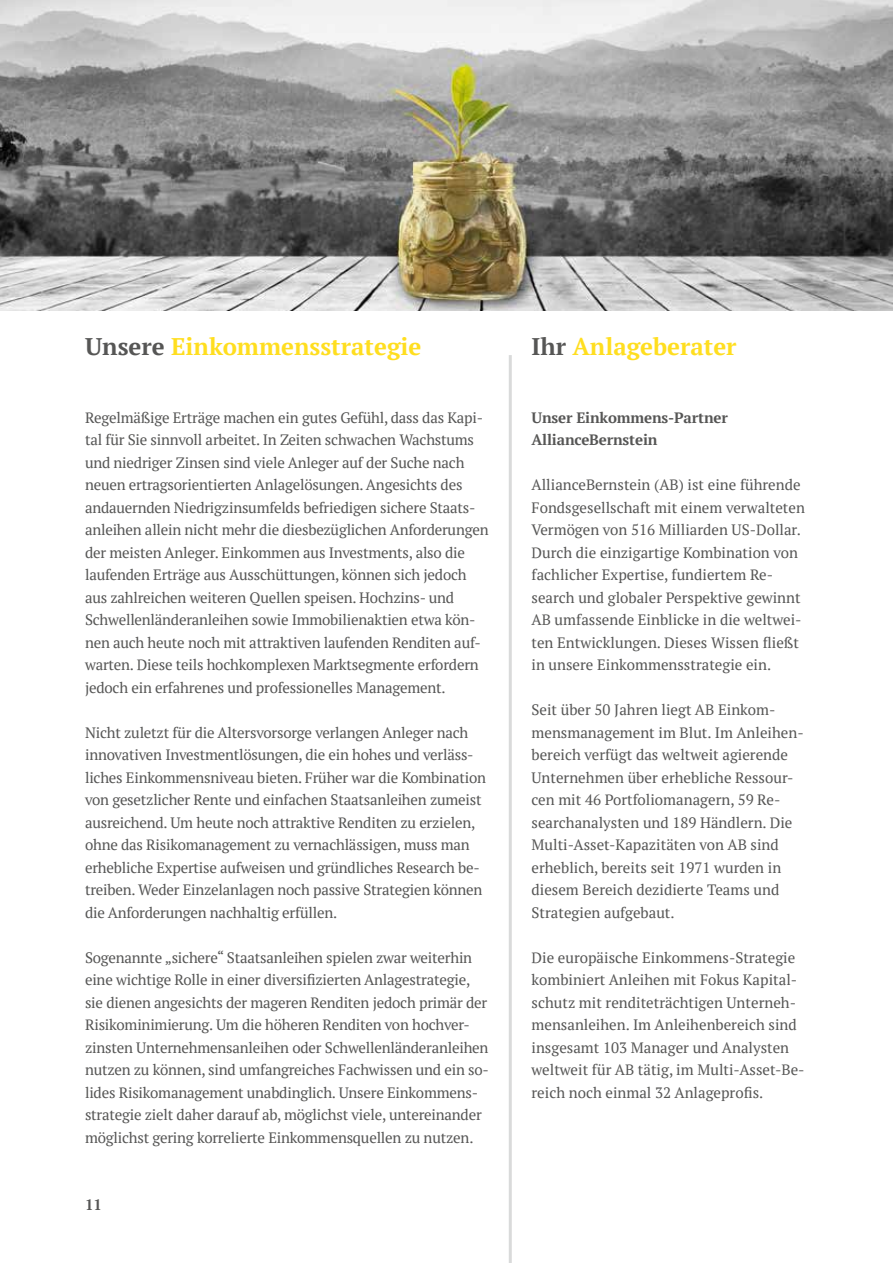
<style>
.page{position:relative;width:893px;height:1263px;background:#fff}
.page>*{position:absolute;margin:0;border:0;box-sizing:border-box;transform-origin:0 0}
.t1{font:700 24px "PT Serif";color:#ffde1f}
.t2{font:15px/22.5px "PT Serif";letter-spacing:-.015em;color:#565655}
.t3{font:700 15px/22.5px "PT Serif";letter-spacing:-.01em;color:#565655}
.s1{color:#565655}
</style>
<div class="page">
<hr style="left:509px;top:355px;width:3px;height:908px;background:#d9dada">
<img style="left:0;top:0;width:893px;height:310px">
<h1 class="t1" style="left:85px;top:330px;width:338px"><span class="s1">Unsere</span> Einkommensstrategie</h1>
<p class="t2" style="left:85px;top:406px;width:405px">Regelmäßige Erträge machen ein gutes Gefühl, dass das Kapi&shy;tal für Sie sinnvoll arbeitet. In Zeiten schwachen Wachstums und niedriger Zinsen sind viele Anleger auf der Suche nach neuen ertragsorientierten Anlagelösungen. Angesichts des andauernden Niedrigzinsumfelds befriedigen sichere Staats&shy;anleihen allein nicht mehr die diesbezüglichen Anforderungen der meisten Anleger. Einkommen aus Investments, also die laufenden Erträge aus Ausschüttungen, können sich jedoch aus zahlreichen weiteren Quellen speisen. Hochzins- und Schwellenländeranleihen sowie Immobilienaktien etwa kön&shy;nen auch heute noch mit attraktiven laufenden Renditen auf&shy;warten. Diese teils hochkomplexen Marktsegmente erfordern jedoch ein erfahrenes und professionelles Management.</p>
<p class="t2" style="left:85px;top:721px;width:403px">Nicht zuletzt für die Altersvorsorge verlangen Anleger nach innovativen Investmentlösungen, die ein hohes und verläss&shy;liches Einkommensniveau bieten. Früher war die Kombination von gesetzlicher Rente und einfachen Staatsanleihen zumeist ausreichend. Um heute noch attraktive Renditen zu erzielen, ohne das Risikomanagement zu vernachlässigen, muss man erhebliche Expertise aufweisen und gründliches Research be&shy;treiben. Weder Einzelanlagen noch passive Strategien können die Anforderungen nachhaltig erfüllen.</p>
<p class="t2" style="left:85px;top:946px;width:405px">Sogenannte „sichere“ Staatsanleihen spielen zwar weiterhin eine wichtige Rolle in einer diversifizierten Anlagestrategie, sie dienen angesichts der mageren Renditen jedoch primär der Risikominimierung. Um die höheren Renditen von hochver&shy;zinsten Unternehmensanleihen oder Schwellenländeranleihen nutzen zu können, sind umfangreiches Fachwissen und ein so&shy;lides Risikomanagement unabdinglich. Unsere Einkommens&shy;strategie zielt daher darauf ab, möglichst viele, untereinander möglichst gering korrelierte Einkommensquellen zu nutzen.</p>
<p class="t3" style="left:85px;top:1193px;width:18px">11</p>
<h1 class="t1" style="left:531px;top:330px;width:207px"><span class="s1">Ihr</span> Anlageberater</h1>
<p class="t3" style="left:531px;top:406px;width:198px">Unser Einkommens-Partner<br>AllianceBernstein</p>
<p class="t2" style="left:531px;top:473px;width:275px">AllianceBernstein (AB) ist eine führende Fondsgesellschaft mit einem verwalteten Vermögen von 516 Milliarden US-Dollar.<br>Durch die einzigartige Kombination von fachlicher Expertise, fundiertem Re&shy;search und globaler Perspektive gewinnt AB umfassende Einblicke in die weltwei&shy;ten Entwicklungen. Dieses Wissen fließt in unsere Einkommensstrategie ein.</p>
<p class="t2" style="left:531px;top:698px;width:274px">Seit über 50 Jahren liegt AB Einkom&shy;mensmanagement im Blut. Im Anleihen&shy;bereich verfügt das weltweit agierende Unternehmen über erhebliche Ressour&shy;cen mit 46 Portfoliomanagern, 59 Re&shy;searchanalysten und 189 Händlern. Die Multi-Asset-Kapazitäten von AB sind erheblich, bereits seit 1971 wurden in diesem Bereich dezidierte Teams und Strategien aufgebaut.</p>
<p class="t2" style="left:531px;top:946px;width:275px">Die europäische Einkommens-Strategie kombiniert Anleihen mit Fokus Kapital&shy;schutz mit renditeträchtigen Unterneh&shy;mensanleihen. Im Anleihenbereich sind insgesamt 103 Manager und Analysten weltweit für AB tätig, im Multi-Asset-Be&shy;reich noch einmal 32 Anlageprofis.</p>
</div>
